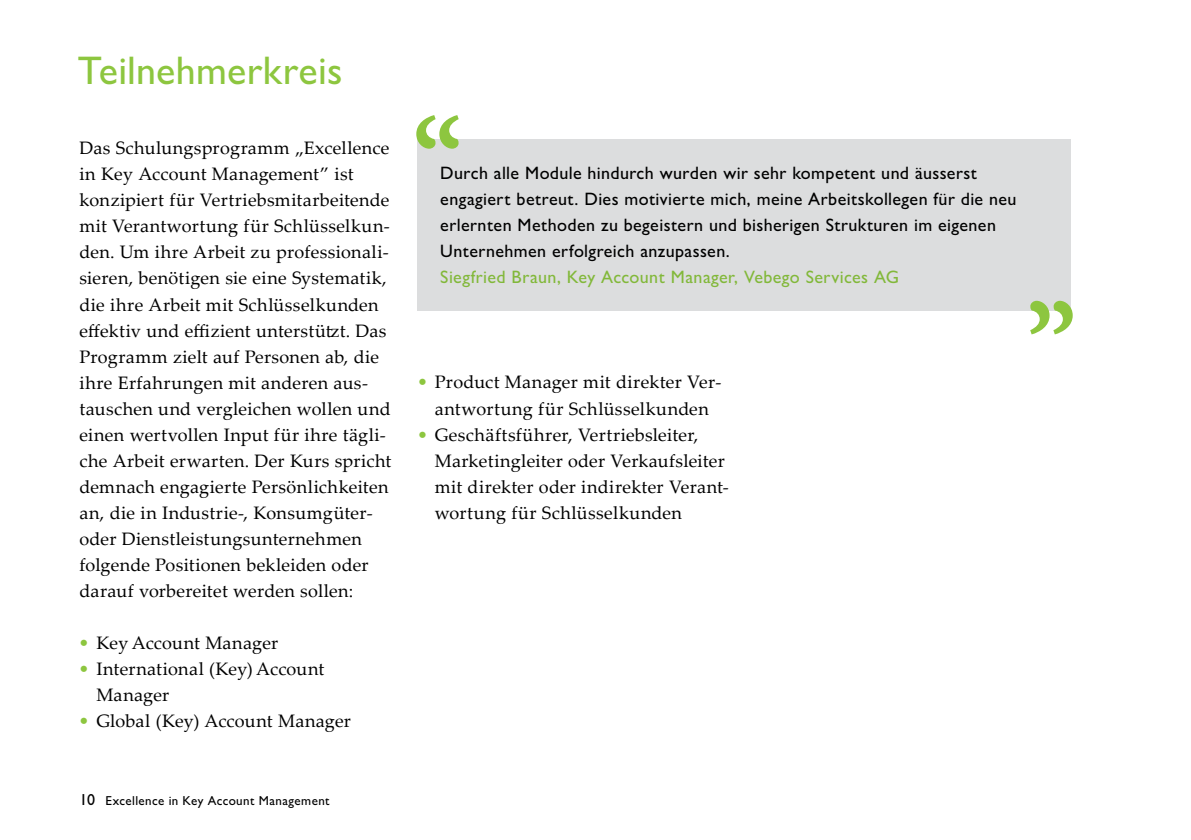
<style>
.page{position:relative;width:1191px;height:840px;background:#fff}
.page>*{position:absolute;margin:0;border:0;box-sizing:border-box;transform-origin:0 0}
.t1{font:700 condensed 120px "Minion Pro";color:#8dc63f}
.t2{font:500 40px "Gill Sans MT Pro";letter-spacing:.005em;color:#8dc63f}
.t3{font:18px/26px "Palatino Linotype";letter-spacing:.015em;color:#000}
.t4{font:500 18px/26px "Gill Sans MT Pro";letter-spacing:.02em;color:#000}
.t5{font:500 18px "Gill Sans MT Pro";letter-spacing:.02em;color:#82b83a}
.t6{font:500 13px "Gill Sans MT Pro";letter-spacing:.03em;color:#000}
.s1{color:#8dc63f}
.s2{font-size:16px}
</style>
<div class="page">
<div style="left:417px;top:139px;width:654px;height:171px;background:#dcddde"></div>
<h2 class="t2" style="left:78px;top:47px;width:266px">Teilnehmerkreis</h2>
<p class="t3" style="left:79px;top:134px;width:313px">Das Schulungsprogramm „Excellence in Key Account Management” ist konzipiert für Vertriebsmitarbeitende mit Verantwortung für Schlüsselkun&shy;den. Um ihre Arbeit zu professionali&shy;sieren, benötigen sie eine Systematik, die ihre Arbeit mit Schlüsselkunden effektiv und effizient unterstützt. Das Programm zielt auf Personen ab, die ihre Erfahrungen mit anderen aus&shy;tauschen und vergleichen wollen und einen wertvollen Input für ihre tägli&shy;che Arbeit erwarten. Der Kurs spricht demnach engagierte Persönlichkeiten an, die in Industrie-, Konsumgüter&shy;oder Dienstleistungsunternehmen folgende Positionen bekleiden oder darauf vorbereitet werden sollen:</p>
<p class="t3" style="left:79px;top:628px;width:201px"><span class="s1">•</span> Key Account Manager</p>
<p class="t3" style="left:96px;top:654px;width:229px;text-indent:-18px"><span class="s1">•</span> International (Key) Account<br>Manager</p>
<p class="t3" style="left:79px;top:706px;width:274px"><span class="s1">•</span> Global (Key) Account Manager</p>
<p class="t6" style="left:79px;top:792px;width:252px"><span class="s2">10</span> Excellence in Key Account Management</p>
<h1 class="t1" style="left:412px;top:79px;width:52px">“</h1>
<p class="t4" style="left:440px;top:159px;width:578px">Durch alle Module hindurch wurden wir sehr kompetent und äusserst engagiert betreut. Dies motivierte mich, meine Arbeitskollegen für die neu erlernten Methoden zu begeistern und bisherigen Strukturen im eigenen Unternehmen erfolgreich anzupassen.</p>
<p class="t5" style="left:440px;top:266px;width:460px">Siegfried Braun, Key Account Manager, Vebego Services AG</p>
<h1 class="t1" style="left:1026px;top:263px;width:52px">”</h1>
<p class="t3" style="left:417px;top:368px;width:306px;text-align:center"><span class="s1">•</span> Product Manager mit direkter Ver&shy;antwortung für Schlüsselkunden</p>
<p class="t3" style="left:435px;top:420px;width:295px;text-indent:-18px"><span class="s1">•</span> Geschäftsführer, Vertriebsleiter, Marketingleiter oder Verkaufsleiter mit direkter oder indirekter Verant&shy;wortung für Schlüsselkunden</p>
</div>
